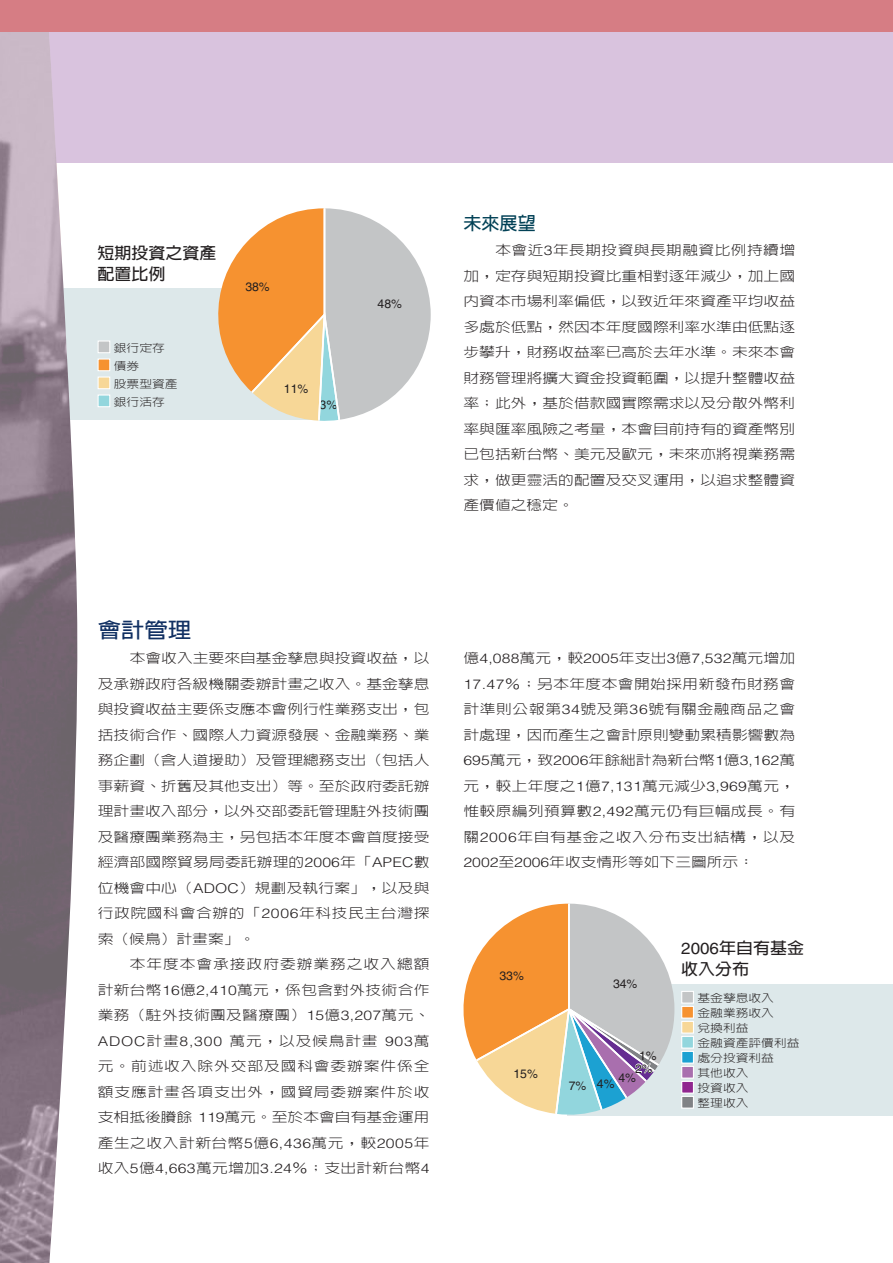
<style>
.page{position:relative;width:893px;height:1263px;background:#fff}
.page>*{position:absolute;margin:0;border:0;box-sizing:border-box;transform-origin:0 0}
.t1{font:700 21.3px "Lin Gothic";color:#123163;scale:1.1 1}
.t2{font:700 18px "Lin Gothic";color:#024156}
.t3{font:700 16.2px/21.3px "Lin Gothic";color:#231f20;scale:1.05 1}
.t4{font:300 13.35px/25.5px "Lin Gothic";letter-spacing:.02em;color:#231f20;text-align:justify;scale:1.18 1}
.t5{font:300 13.35px "Helvetica";letter-spacing:.01em;color:#231f20;scale:1.18 1}
.t6{font:300 13.35px "Helvetica";letter-spacing:.05em;color:#231f20;scale:1.18 1}
.t7{font:12.15px "Helvetica";color:#231f20}
.t8{font:300 10.8px/15px "Lin Gothic";color:#231f20;scale:1.18 1}
.s1{font-family:"Helvetica"}
.s2{font-family:"Lin Gothic"}
.s3{font-family:"Helvetica";font-weight:400}
</style>
<div class="page">
<div style="left:567px;top:984px;width:326px;height:132px;background:#dde8ea"></div>
<svg style="left:463px;top:904px;width:211px;height:211px"></svg>
<div style="left:682px;top:991px;width:11px;height:12px;background:#c3c5c6"></div>
<div style="left:681px;top:991px;width:13px;height:13px;border:1px solid #fff"></div>
<div style="left:682px;top:1006px;width:11px;height:12px;background:#f69230"></div>
<div style="left:681px;top:1006px;width:13px;height:13px;border:1px solid #fff"></div>
<div style="left:682px;top:1021px;width:11px;height:12px;background:#f7d797"></div>
<div style="left:681px;top:1021px;width:13px;height:13px;border:1px solid #fff"></div>
<div style="left:682px;top:1036px;width:11px;height:12px;background:#92d6dd"></div>
<div style="left:681px;top:1036px;width:13px;height:13px;border:1px solid #fff"></div>
<div style="left:682px;top:1051px;width:11px;height:12px;background:#1ca1d2"></div>
<div style="left:681px;top:1051px;width:13px;height:13px;border:1px solid #fff"></div>
<div style="left:682px;top:1066px;width:11px;height:12px;background:#a96fae"></div>
<div style="left:681px;top:1066px;width:13px;height:13px;border:1px solid #fff"></div>
<div style="left:682px;top:1081px;width:11px;height:12px;background:#90268f"></div>
<div style="left:681px;top:1081px;width:13px;height:13px;border:1px solid #fff"></div>
<div style="left:682px;top:1096px;width:11px;height:12px;background:#808285"></div>
<div style="left:681px;top:1096px;width:13px;height:13px;border:1px solid #fff"></div>
<div style="left:0;top:289px;width:325px;height:131px;background:#dde8ea"></div>
<svg style="left:218px;top:208px;width:213px;height:213px"></svg>
<div style="left:98px;top:341px;width:12px;height:12px;background:#c3c5c6"></div>
<div style="left:98px;top:340px;width:12px;height:13px;border:1px solid #fff"></div>
<div style="left:98px;top:359px;width:12px;height:12px;background:#f69230"></div>
<div style="left:98px;top:358px;width:12px;height:13px;border:1px solid #fff"></div>
<div style="left:98px;top:377px;width:12px;height:12px;background:#f7d797"></div>
<div style="left:98px;top:376px;width:12px;height:13px;border:1px solid #fff"></div>
<div style="left:98px;top:395px;width:12px;height:12px;background:#92d6dd"></div>
<div style="left:98px;top:394px;width:12px;height:13px;border:1px solid #fff"></div>
<div style="left:2px;top:31px;width:891px;height:132px;background:#d9c3de"></div>
<img style="left:0;top:32px;width:79px;height:1231px">
<div style="left:0;top:0;width:893px;height:32px;background:#d67d84"></div>
<p class="t3" style="left:98px;top:242px;width:115px">短期投資之資產配置比例</p>
<p class="t8" style="left:114px;top:338px;width:56px;line-height:18px">銀行定存債券<br>股票型資產銀行活存</p>
<p class="t7" style="left:245px;top:279px;width:26px">38%</p>
<p class="t7" style="left:284px;top:382px;width:26px">11%</p>
<p class="t7" style="left:320px;top:398px;width:19px">3%</p>
<p class="t7" style="left:378px;top:297px;width:26px">48%</p>
<h2 class="t2" style="left:463px;top:213px;width:74px">未來展望</h2>
<p class="t4" style="left:463px;top:237px;width:283px;text-indent:32px">本會近<span class="s1">3</span>年長期投資與長期融資比例持續增加，定存與短期投資比重相對逐年減少，加上國內資本市場利率偏低，以致近年來資產平均收益多處於低點，然因本年度國際利率水準由低點逐步攀升，財務收益率已高於去年水準。未來本會財務管理將擴大資金投資範圍，以提升整體收益率；此外，基於借款國實際需求以及分散外幣利率與匯率風險之考量，本會目前持有的資產幣別已包括新台幣、美元及歐元，未來亦將視業務需求，做更靈活的配置及交叉運用，以追求整體資產價值之穩定。</p>
<h1 class="t1" style="left:98px;top:618px;width:87px">會計管理</h1>
<p class="t4" style="left:98px;top:645px;width:283px;text-indent:32px">本會收入主要來自基金孳息與投資收益，以及承辦政府各級機關委辦計畫之收入。基金孳息與投資收益主要係支應本會例行性業務支出，包括技術合作、國際人力資源發展、金融業務、業務企劃（含人道援助）及管理總務支出（包括人事薪資、折舊及其他支出）等。至於政府委託辦理計畫收入部分，以外交部委託管理駐外技術團及醫療團業務為主，另包括本年度本會首度接受經濟部國際貿易局委託辦理的<span class="s1">2006</span>年「<span class="s1">APEC</span>數位機會中心（<span class="s1">ADOC</span>）規劃及執行案」，以及與行政院國科會合辦的「<span class="s1">2006</span>年科技民主台灣探索（候鳥）計畫案」。</p>
<p class="t4" style="left:98px;top:951px;width:283px;text-indent:32px">本年度本會承接政府委辦業務之收入總額計新台幣<span class="s1">16</span>億<span class="s1">2,410</span>萬元，係包含對外技術合作業務（駐外技術團及醫療團）<span class="s1">15</span>億<span class="s1">3,207</span>萬元、</p>
<p class="t6" style="left:98px;top:1032px;width:283px">ADOC<span class="s2">計畫</span>8,300 <span class="s2">萬元，以及候鳥計畫</span> 903<span class="s2">萬</span></p>
<p class="t4" style="left:98px;top:1053px;width:283px">元。前述收入除外交部及國科會委辦案件係全額支應計畫各項支出外，國貿局委辦案件於收支相抵後賸餘 <span class="s1">119</span>萬元。至於本會自有基金運用產生之收入計新台幣<span class="s1">5</span>億<span class="s1">6,436</span>萬元，較<span class="s1">2005</span>年收入<span class="s1">5</span>億<span class="s1">4,663</span>萬元增加<span class="s1">3.24</span>％；支出計新台幣<span class="s1">4</span></p>
<p class="t5" style="left:463px;top:650px;width:283px"><span class="s2">億</span>4,088<span class="s2">萬元，較</span>2005<span class="s2">年支出</span>3<span class="s2">億</span>7,532<span class="s2">萬元增加</span></p>
<p class="t4" style="left:463px;top:671px;width:283px"><span class="s1">17.47</span>％；另本年度本會開始採用新發布財務會計準則公報第<span class="s1">34</span>號及第<span class="s1">36</span>號有關金融商品之會計處理，因而產生之會計原則變動累積影響數為<span class="s1">695</span>萬元，致<span class="s1">2006</span>年餘絀計為新台幣<span class="s1">1</span>億<span class="s1">3,162</span>萬元，較上年度之<span class="s1">1</span>億<span class="s1">7,131</span>萬元減少<span class="s1">3,969</span>萬元，惟較原編列預算數<span class="s1">2,492</span>萬元仍有巨幅成長。有關<span class="s1">2006</span>年自有基金之收入分布支出結構，以及<span class="s1">2002</span>至<span class="s1">2006</span>年收支情形等如下三圖所示：</p>
<p class="t7" style="left:499px;top:969px;width:26px">33%</p>
<p class="t7" style="left:513px;top:1066px;width:26px">15%</p>
<p class="t7" style="left:613px;top:977px;width:26px">34%</p>
<p class="t7" style="left:569px;top:1078px;width:19px">7%</p>
<p class="t7" style="left:639px;top:1049px;width:19px">1%</p>
<p class="t7" style="left:635px;top:1061px;width:19px">2%</p>
<p class="t7" style="left:618px;top:1071px;width:19px">4%</p>
<p class="t7" style="left:597px;top:1076px;width:19px">4%</p>
<p class="t3" style="left:681px;top:937px;width:119px"><span class="s3">2006</span>年自有基金收入分布</p>
<p class="t8" style="left:697px;top:990px;width:88px">基金孳息收入<br>金融業務收入<br>兌換利益<br>金融資產評價利益處分投資利益<br>其他收入<br>投資收入<br>整理收入</p>
</div>
